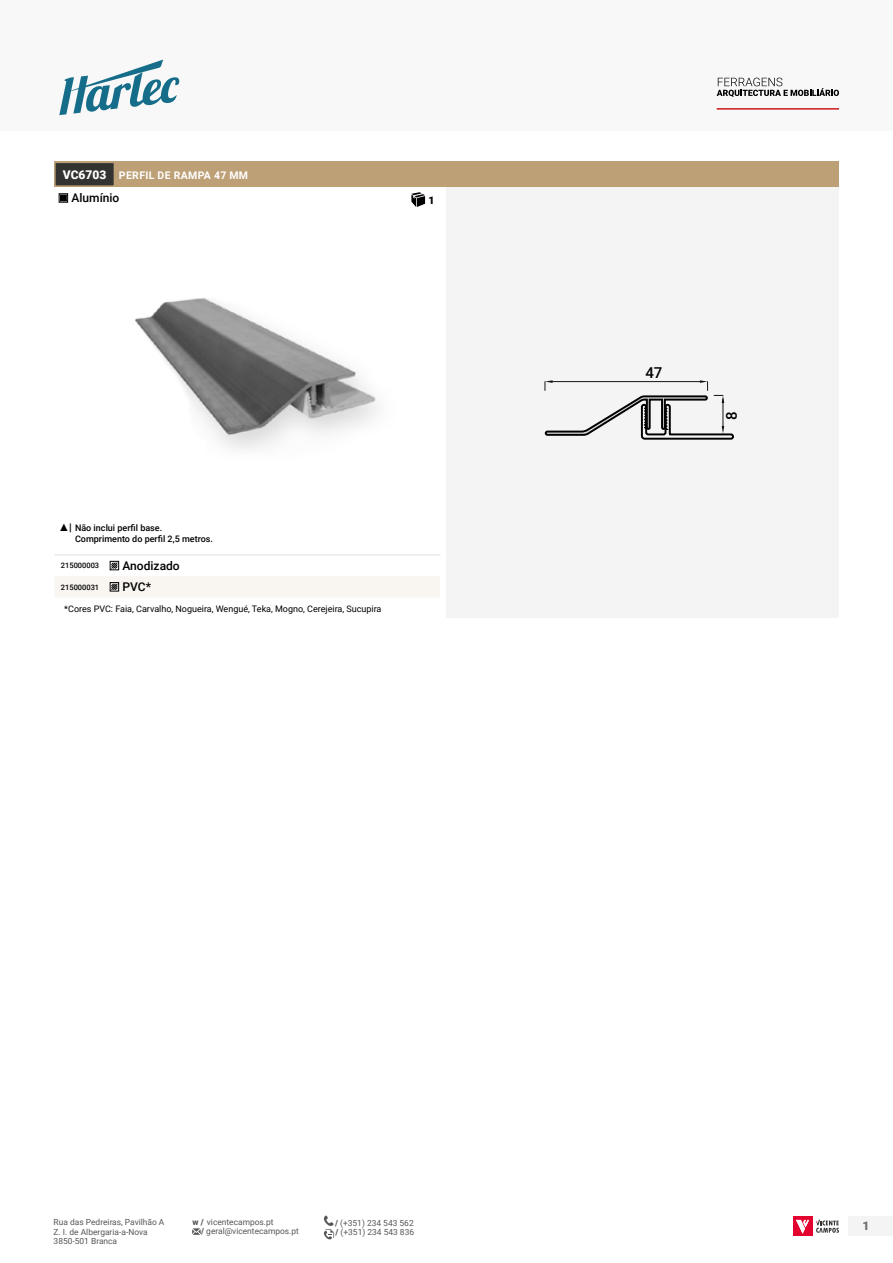
<style>
.page{position:relative;width:893px;height:1263px;background:#fff}
.page>*{position:absolute;margin:0;border:0;box-sizing:border-box;transform-origin:0 0}
.t1{font:500 15px "Roboto";color:#000}
.t2{font:500 12px "Roboto";color:#000}
.t3{font:900 12px "Roboto";color:#706f6f}
.t4{font:700 10.5px "Roboto";letter-spacing:.035em;color:#fff}
.t5{font:10.5px "Times New Roman";color:#000}
.t6{font:900 10.5px "Roboto";color:#000}
.t7{font:9px "Roboto";color:#000}
.t8{font:500 9px/10.8px "Roboto";color:#000}
.t9{font:8.4px/9.6px "Roboto";color:#575756}
.t10{font:500 7.5px "Roboto";color:#000}
.s1{font-weight:900;font-size:12px}
.s2{font-family:"Roboto";font-weight:900}
.s3{font-weight:900}
</style>
<div class="page">
<div style="left:0;top:0;width:893px;height:131px;background:#f8f8f8"></div>
<svg style="left:59px;top:60px;width:120px;height:55px"></svg>
<div style="left:849px;top:1216px;width:44px;height:20px;background:#f4f4f4"></div>
<svg style="left:717px;top:78px;width:122px;height:19px"></svg>
<hr style="left:717px;top:108px;width:122px;height:2px;background:#cd171a">
<div style="left:793px;top:1216px;width:19px;height:20px;background:#e4032e"></div>
<svg style="left:796px;top:1220px;width:13px;height:14px"></svg>
<svg style="left:816px;top:1219px;width:23px;height:14px"></svg>
<svg style="left:192px;top:1228px;width:9px;height:7px"></svg>
<svg style="left:324px;top:1215px;width:10px;height:24px"></svg>
<hr style="left:233px;top:554px;width:208px;height:1px;background:#e3e3e3">
<svg style="left:55px;top:554px;width:385px;height:43px"></svg>
<img style="left:135px;top:298px;width:242px;height:151px">
<div style="left:446px;top:187px;width:393px;height:431px;background:#f4f4f4"></div>
<svg style="left:545px;top:380px;width:189px;height:60px"></svg>
<div style="left:54px;top:162px;width:785px;height:25px;background:#bea076"></div>
<div style="left:54px;top:162px;width:61px;height:25px;background:#333332;border:2px solid #bea076"></div>
<svg style="left:411px;top:192px;width:14px;height:15px"></svg>
<div style="left:59px;top:193px;width:9px;height:10px;border:1px solid #000"></div>
<div style="left:60px;top:195px;width:7px;height:6px;border:1px solid #000"></div>
<p class="t4" style="left:63px;top:168px;width:187px"><span class="s1">VC6703</span> PERFIL DE RAMPA 47 MM</p>
<h2 class="t2" style="left:72px;top:190px;width:49px">Alumínio</h2>
<p class="t6" style="left:428px;top:193px;width:8px">1</p>
<p class="t5" style="left:59px;top:520px;width:15px">▲<span class="s2">|</span></p>
<p class="t8" style="left:75px;top:522px;width:139px">Não inclui perfil base.<br>Comprimento do perfil 2,5 metros.</p>
<p class="t10" style="left:61px;top:560px;width:40px">215000003</p>
<h2 class="t2" style="left:123px;top:557px;width:59px">Anodizado</h2>
<p class="t10" style="left:61px;top:582px;width:40px">215000031</p>
<h2 class="t2" style="left:123px;top:579px;width:30px">PVC*</h2>
<p class="t7" style="left:64px;top:602px;width:319px">*Cores PVC: Faia, Carvalho, Nogueira, Wengué, Teka, Mogno, Cerejeira, Sucupira</p>
<h1 class="t1" style="left:645px;top:362px;width:19px">47</h1>
<h1 class="t1" style="left:721px;top:420px;width:10px;rotate:-90deg">8</h1>
<p class="t9" style="left:54px;top:1217px;width:112px">Rua das Pedreiras, Pavilhão A</p>
<p class="t9" style="left:335px;top:1217px;width:80px"><span class="s3">/</span> (+351) 234 543 562</p>
<p class="t9" style="left:54px;top:1226px;width:96px">Z. I. de Albergaria-a-Nova<br>3850-501 Branca</p>
<p class="t9" style="left:201px;top:1217px;width:99px;line-height:9.1px;text-indent:-9px"><span class="s3">w /</span> vicentecampos.pt<br><span class="s3">/</span> geral@vicentecampos.pt</p>
<p class="t9" style="left:336px;top:1227px;width:80px"><span class="s3">/</span> (+351) 234 543 836</p>
<h2 class="t3" style="left:862px;top:1217px;width:8px">1</h2>
</div>
